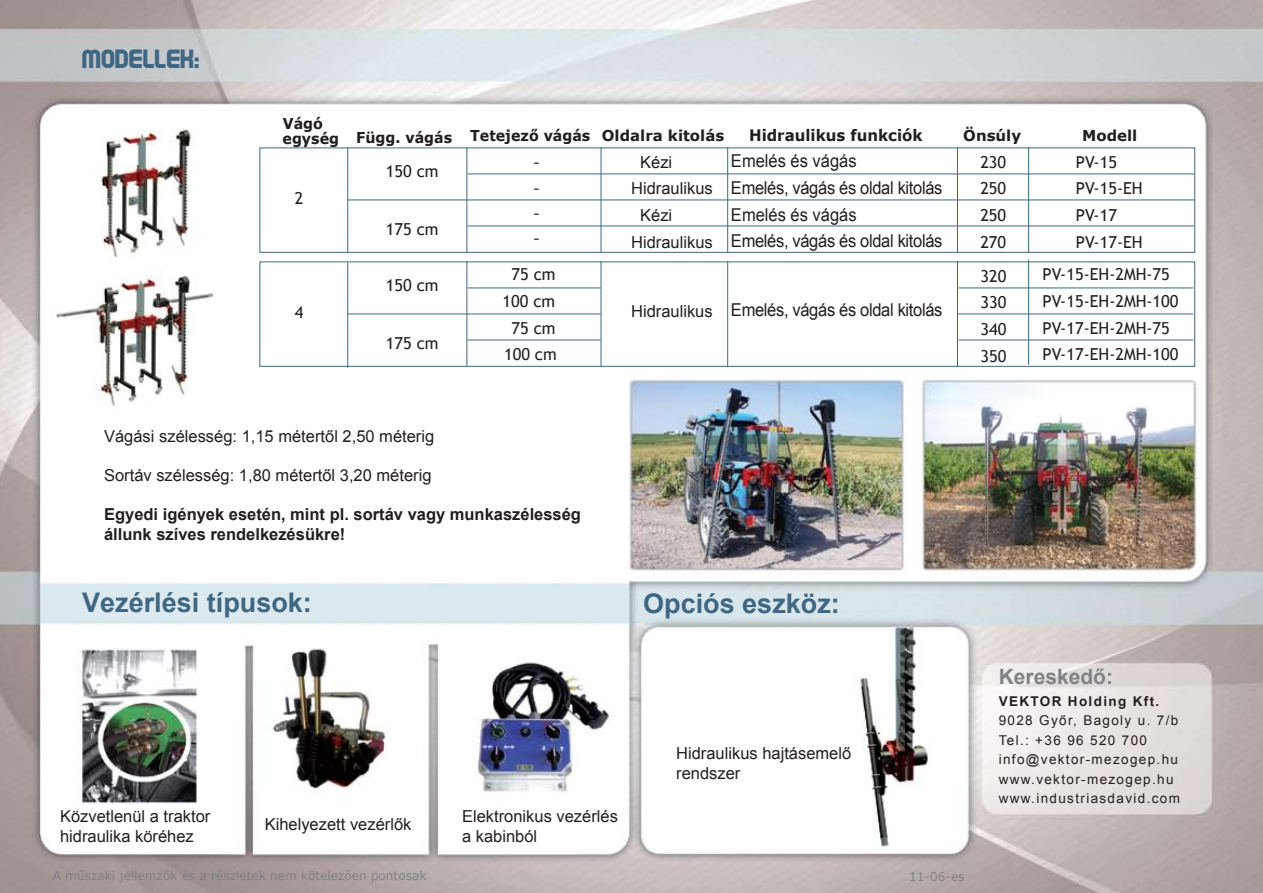
<style>
.page{position:relative;width:1263px;height:893px;background:#fff}
.page>*{position:absolute;margin:0;border:0;box-sizing:border-box;transform-origin:0 0}
.t1{font:700 27px "Arial";color:#3f6783}
.t2{font:27px "TAPEMAN";color:#3f6783}
.t3{font:700 21px "Arial";color:#808285}
.t4{font:17.7px/26.8px "Arial";letter-spacing:-.02em;color:#231f20;scale:.93 1}
.t5{font:16.5px/19.8px "Arial";color:#231f20}
.t6{font:16.5px/26.5px "Trebuchet MS";color:#231f20;text-align:justify}
.t7{font:700 16.5px/19.8px "Arial";color:#231f20}
.t8{font:700 15.75px "Verdana";color:#231f20;scale:.95 1}
.t9{font:700 15px/12px "Verdana";color:#231f20;scale:.95 1}
.t10{font:700 15px "Verdana";color:#231f20}
.t11{font:15px/25px "Verdana";color:#231f20;text-align:justify}
.t12{font:13.5px/19.5px "Arial";letter-spacing:.1em;color:#231f20}
.t13{font:700 13.5px "Arial";letter-spacing:.1em;color:#231f20}
.t14{font:12.15px "Verdana";color:#808285}
.s1{font-size:16.5px}
</style>
<div class="page">
<img style="left:0;top:0;width:1263px;height:893px">
<div style="left:259px;top:148px;width:936px;height:105px;border:1px solid #3f6783"></div>
<hr style="left:467px;top:174px;width:728px;height:1px;background:#3f6783">
<hr style="left:348px;top:200px;width:847px;height:1px;background:#3f6783">
<hr style="left:467px;top:226px;width:728px;height:1px;background:#3f6783">
<hr style="left:347px;top:147px;width:1px;height:105px;background:#3f6783">
<hr style="left:466px;top:147px;width:1px;height:105px;background:#3f6783">
<hr style="left:601px;top:147px;width:1px;height:105px;background:#3f6783">
<hr style="left:727px;top:147px;width:1px;height:105px;background:#3f6783">
<hr style="left:957px;top:147px;width:1px;height:105px;background:#3f6783">
<hr style="left:1028px;top:147px;width:1px;height:105px;background:#3f6783">
<div style="left:259px;top:262px;width:936px;height:105px;border:1px solid #3f6783"></div>
<hr style="left:467px;top:288px;width:134px;height:1px;background:#3f6783">
<hr style="left:348px;top:314px;width:253px;height:1px;background:#3f6783">
<hr style="left:467px;top:340px;width:134px;height:1px;background:#3f6783">
<hr style="left:347px;top:262px;width:1px;height:106px;background:#3f6783">
<hr style="left:466px;top:261px;width:1px;height:105px;background:#3f6783">
<hr style="left:601px;top:261px;width:1px;height:105px;background:#3f6783">
<hr style="left:727px;top:261px;width:1px;height:105px;background:#3f6783">
<hr style="left:957px;top:261px;width:1px;height:105px;background:#3f6783">
<hr style="left:1028px;top:259px;width:1px;height:106px;background:#3f6783">
<hr style="left:959px;top:288px;width:234px;height:1px;background:#3f6783">
<hr style="left:958px;top:314px;width:235px;height:1px;background:#3f6783">
<hr style="left:959px;top:340px;width:234px;height:1px;background:#3f6783">
<h1 class="t2" style="left:83px;top:44px;width:119px">MODELLEK:</h1>
<p class="t9" style="left:283px;top:117px;width:466px">Vágó<br>egység Függ. vágás Tetejező vágás Oldalra kitolás</p>
<p class="t8" style="left:749px;top:124px;width:184px">Hidraulikus funkciók</p>
<p class="t10" style="left:963px;top:125px;width:59px">Önsúly</p>
<p class="t10" style="left:1082px;top:125px;width:57px">Modell</p>
<p class="t6" style="left:295px;top:186px;width:10px">2</p>
<p class="t6" style="left:295px;top:300px;width:10px">4</p>
<p class="t6" style="left:386px;top:159px;width:54px">150 cm</p>
<p class="t6" style="left:386px;top:216px;width:54px">175 cm</p>
<p class="t6" style="left:386px;top:273px;width:54px">150 cm</p>
<p class="t6" style="left:386px;top:330px;width:54px">175 cm</p>
<p class="t11" style="left:533px;top:150px;width:8px">- - - -</p>
<p class="t6" style="left:503px;top:261px;width:56px;text-align:center">75 cm<br>100 cm<br>75 cm<br>100 cm</p>
<p class="t5" style="left:640px;top:152px;width:34px">Kézi</p>
<p class="t5" style="left:631px;top:179px;width:83px">Hidraulikus</p>
<p class="t5" style="left:640px;top:206px;width:34px">Kézi</p>
<p class="t5" style="left:631px;top:232px;width:83px">Hidraulikus</p>
<p class="t4" style="left:731px;top:148px;width:229px">Emelés és vágás<br>Emelés, vágás és oldal kitolás<br>Emelés és vágás<br>Emelés, vágás és oldal kitolás</p>
<p class="t6" style="left:980px;top:149px;width:27px">230<br>250<br>250<br>270</p>
<p class="t6" style="left:1076px;top:149px;width:68px;text-align:left">PV-15<br>PV-15-EH<br>PV-17<br>PV-17-EH</p>
<p class="t4" style="left:631px;top:297px;width:336px"><span class="s1">Hidraulikus</span> Emelés, vágás és oldal kitolás</p>
<p class="t6" style="left:980px;top:263px;width:27px">320<br>330<br>340<br>350</p>
<p class="t6" style="left:1043px;top:261px;width:137px;text-align:left">PV-15-EH-2MH-75<br>PV-15-EH-2MH-100<br>PV-17-EH-2MH-75<br>PV-17-EH-2MH-100</p>
<p class="t5" style="left:104px;top:426px;width:332px">Vágási szélesség: 1,15 métertől 2,50 méterig</p>
<p class="t5" style="left:104px;top:465px;width:329px">Sortáv szélesség: 1,80 métertől 3,20 méterig</p>
<p class="t7" style="left:104px;top:505px;width:478px">Egyedi igények esetén, mint pl. sortáv vagy munkaszélesség állunk szíves rendelkezésükre!</p>
<h1 class="t1" style="left:82px;top:584px;width:231px">Vezérlési típusok:</h1>
<h1 class="t1" style="left:643px;top:586px;width:198px">Opciós eszköz:</h1>
<p class="t5" style="left:60px;top:806px;width:152px">Közvetlenül a traktor hidraulika köréhez</p>
<p class="t5" style="left:265px;top:815px;width:148px">Kihelyezett vezérlők</p>
<p class="t5" style="left:462px;top:806px;width:157px">Elektronikus vezérlés a kabinból</p>
<p class="t14" style="left:53px;top:867px;width:375px">A műszaki jellemzők és a részletek nem kötelezően pontosak</p>
<p class="t5" style="left:676px;top:743px;width:177px">Hidraulikus hajtásemelő rendszer</p>
<p class="t14" style="left:909px;top:868px;width:57px">11-06-es</p>
<p class="t3" style="left:999px;top:663px;width:116px">Kereskedő:</p>
<p class="t13" style="left:999px;top:692px;width:162px">VEKTOR Holding Kft.</p>
<p class="t12" style="left:999px;top:711px;width:183px">9028 Győr, Bagoly u. 7/b<br>Tel.: +36 96 520 700 info@vektor-mezogep.hu www.vektor-mezogep.hu www.industriasdavid.com</p>
</div>
